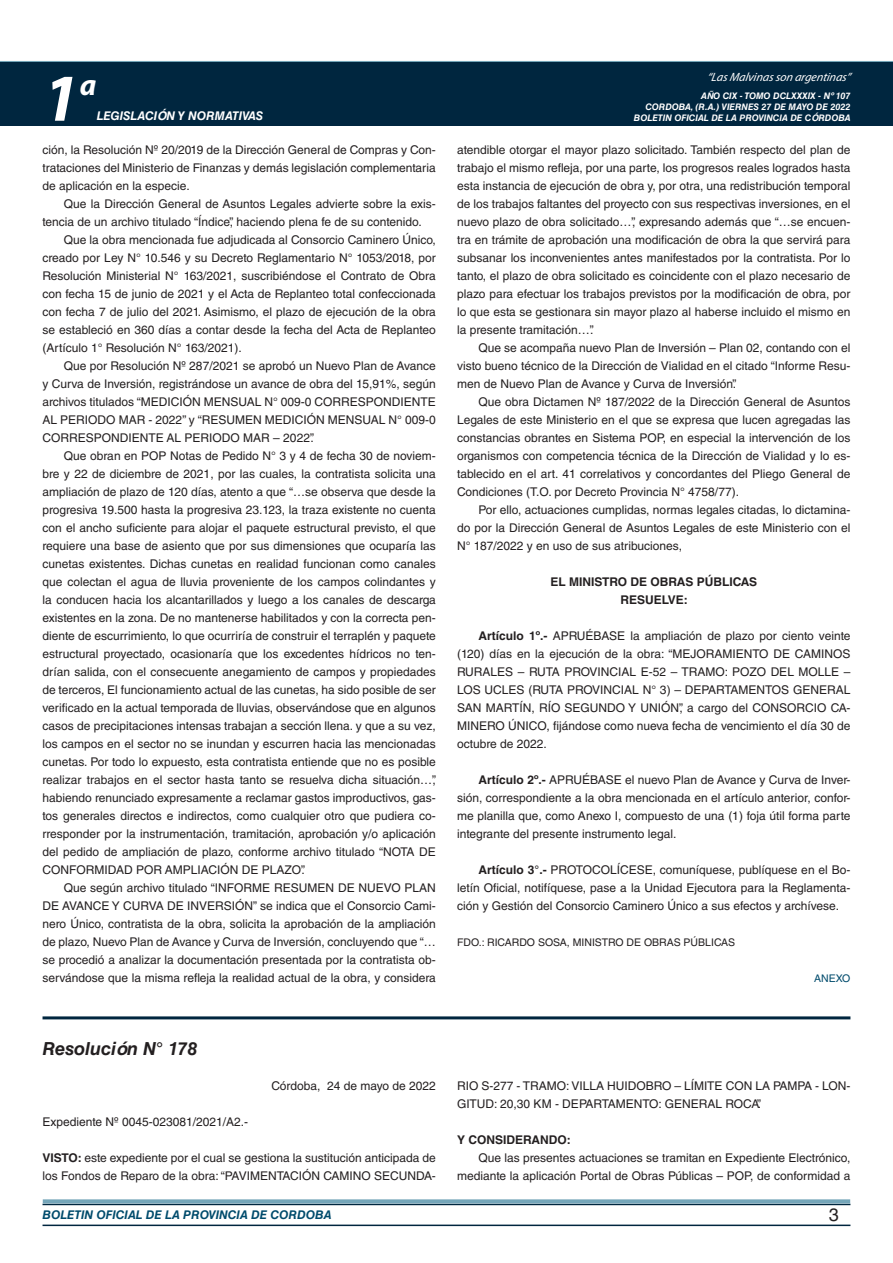
<style>
.page{position:relative;width:893px;height:1263px;background:#fff}
.page>*{position:absolute;margin:0;border:0;box-sizing:border-box;transform-origin:0 0}
.t1{font:italic 700 67.5px "Myriad Pro";color:#fff}
.t2{font:italic 700 30px "Myriad Pro";color:#fff}
.NOMBRE_DE_MINISTERIO{font:italic 700 18px "Helvetica LT Std";color:#231f20}
.t3{font:18px "Helvetica LT Std";color:#231f20}
.TEXTO_BASE{font:12px/18px "Helvetica LT Std";color:#231f20;text-align:justify}
.t4{font:italic 700 12px "Helvetica LT Std";color:#004b6c}
.RESUELVE{font:700 12px "Helvetica LT Std";color:#231f20}
.t5{font:italic 12px "Myriad Pro";color:#fff}
.t6{font:italic 700 12px "Helvetica LT Std";color:#fff}
.FECHA{font:12px "Helvetica LT Std";color:#231f20}
.TEXTO_BASE-2{font:700 12px "Helvetica LT Std";color:#231f20}
.FIRMA{font:10.5px "Helvetica LT Std";color:#231f20}
.ANEXO{font:10.5px "Helvetica LT Std";color:#004b6c}
.t7{font:italic 700 9px/10.8px "Helvetica LT Std";color:#fff;text-align:right}
.s1{font-weight:700}
</style>
<div class="page">
<div style="left:0;top:61px;width:893px;height:6px;background:#73a5b8"></div>
<div style="left:0;top:62px;width:893px;height:64px;background:#00263f"></div>
<hr style="left:43px;top:1224px;width:807px;height:2px;background:#00263f">
<div style="left:42px;top:1198px;width:809px;height:8px;background:#fff;opacity:.75"></div>
<hr style="left:43px;top:1016px;width:807px;height:3px;background:#00263f">
<h1 class="t1" style="left:43px;top:54px;width:38px">1</h1>
<h2 class="t2" style="left:80px;top:66px;width:18px">a</h2>
<p class="t6" style="left:97px;top:109px;width:168px">LEGISLACIÓN Y NORMATIVAS</p>
<p class="TEXTO_BASE" style="left:43px;top:141px;width:395px">ción, la Resolución Nº 20/2019 de la Dirección General de Compras y Con&shy;trataciones del Ministerio de Finanzas y demás legislación complementaria de aplicación en la especie.</p>
<p class="TEXTO_BASE" style="left:43px;top:195px;width:395px;text-indent:21px">Que la Dirección General de Asuntos Legales advierte sobre la exis&shy;tencia de un archivo titulado “Índice”, haciendo plena fe de su contenido.</p>
<p class="TEXTO_BASE" style="left:43px;top:231px;width:395px;text-indent:21px">Que la obra mencionada fue adjudicada al Consorcio Caminero Único, creado por Ley N° 10.546 y su Decreto Reglamentario N° 1053/2018, por Resolución Ministerial N° 163/2021, suscribiéndose el Contrato de Obra con fecha 15 de junio de 2021 y el Acta de Replanteo total confeccionada con fecha 7 de julio del 2021. Asimismo, el plazo de ejecución de la obra se estableció en 360 días a contar desde la fecha del Acta de Replanteo (Artículo 1° Resolución N° 163/2021).</p>
<p class="TEXTO_BASE" style="left:43px;top:357px;width:395px;text-indent:21px">Que por Resolución Nº 287/2021 se aprobó un Nuevo Plan de Avance y Curva de Inversión, registrándose un avance de obra del 15,91%, según archivos titulados “MEDICIÓN MENSUAL N° 009-0 CORRESPONDIENTE AL PERIODO MAR - 2022” y “RESUMEN MEDICIÓN MENSUAL N° 009-0<br>CORRESPONDIENTE AL PERIODO MAR – 2022”.</p>
<p class="TEXTO_BASE" style="left:43px;top:447px;width:395px;text-indent:21px">Que obran en POP Notas de Pedido N° 3 y 4 de fecha 30 de noviem&shy;bre y 22 de diciembre de 2021, por las cuales, la contratista solicita una ampliación de plazo de 120 días, atento a que “…se observa que desde la progresiva 19.500 hasta la progresiva 23.123, la traza existente no cuenta con el ancho suficiente para alojar el paquete estructural previsto, el que requiere una base de asiento que por sus dimensiones que ocuparía las cunetas existentes. Dichas cunetas en realidad funcionan como canales que colectan el agua de lluvia proveniente de los campos colindantes y la conducen hacia los alcantarillados y luego a los canales de descarga existentes en la zona. De no mantenerse habilitados y con la correcta pen&shy;diente de escurrimiento, lo que ocurriría de construir el terraplén y paquete estructural proyectado, ocasionaría que los excedentes hídricos no ten&shy;drían salida, con el consecuente anegamiento de campos y propiedades de terceros, El funcionamiento actual de las cunetas, ha sido posible de ser verificado en la actual temporada de lluvias, observándose que en algunos casos de precipitaciones intensas trabajan a sección llena. y que a su vez, los campos en el sector no se inundan y escurren hacia las mencionadas cunetas. Por todo lo expuesto, esta contratista entiende que no es posible realizar trabajos en el sector hasta tanto se resuelva dicha situación…”, habiendo renunciado expresamente a reclamar gastos improductivos, gas&shy;tos generales directos e indirectos, como cualquier otro que pudiera co&shy;rresponder por la instrumentación, tramitación, aprobación y/o aplicación del pedido de ampliación de plazo, conforme archivo titulado “NOTA DE CONFORMIDAD POR AMPLIACIÓN DE PLAZO”.</p>
<p class="TEXTO_BASE" style="left:43px;top:879px;width:395px;text-indent:21px">Que según archivo titulado “INFORME RESUMEN DE NUEVO PLAN DE AVANCE Y CURVA DE INVERSIÓN” se indica que el Consorcio Cami&shy;nero Único, contratista de la obra, solicita la aprobación de la ampliación de plazo, Nuevo Plan de Avance y Curva de Inversión, concluyendo que “… se procedió a analizar la documentación presentada por la contratista ob&shy;servándose que la misma refleja la realidad actual de la obra, y considera</p>
<p class="t5" style="left:707px;top:70px;width:145px">“LasMalvinasson argentinas”</p>
<p class="t7" style="left:634px;top:91px;width:218px">AÑO CIX - TOMO DCLXXXIX - Nº 107<br>CORDOBA, (R.A.) VIERNES 27 DE MAYO DE 2022<br>BOLETIN OFICIAL DE LA PROVINCIA DE CÓRDOBA</p>
<p class="TEXTO_BASE" style="left:457px;top:141px;width:395px">atendible otorgar el mayor plazo solicitado. También respecto del plan de trabajo el mismo refleja, por una parte, los progresos reales logrados hasta esta instancia de ejecución de obra y, por otra, una redistribución temporal de los trabajos faltantes del proyecto con sus respectivas inversiones, en el nuevo plazo de obra solicitado…”, expresando además que “…se encuen&shy;tra en trámite de aprobación una modificación de obra la que servirá para subsanar los inconvenientes antes manifestados por la contratista. Por lo tanto, el plazo de obra solicitado es coincidente con el plazo necesario de plazo para efectuar los trabajos previstos por la modificación de obra, por lo que esta se gestionara sin mayor plazo al haberse incluido el mismo en la presente tramitación…”.</p>
<p class="TEXTO_BASE" style="left:457px;top:339px;width:395px;text-indent:21px">Que se acompaña nuevo Plan de Inversión – Plan 02, contando con el visto bueno técnico de la Dirección de Vialidad en el citado “Informe Resu&shy;men de Nuevo Plan de Avance y Curva de Inversión”.</p>
<p class="TEXTO_BASE" style="left:457px;top:393px;width:395px;text-indent:21px">Que obra Dictamen Nº 187/2022 de la Dirección General de Asuntos Legales de este Ministerio en el que se expresa que lucen agregadas las constancias obrantes en Sistema POP, en especial la intervención de los organismos con competencia técnica de la Dirección de Vialidad y lo es&shy;tablecido en el art. 41 correlativos y concordantes del Pliego General de Condiciones (T.O. por Decreto Provincia N° 4758/77).</p>
<p class="TEXTO_BASE" style="left:457px;top:501px;width:395px;text-indent:21px">Por ello, actuaciones cumplidas, normas legales citadas, lo dictamina&shy;do por la Dirección General de Asuntos Legales de este Ministerio con el N° 187/2022 y en uso de sus atribuciones,</p>
<p class="RESUELVE" style="left:550px;top:574px;width:208px">EL MINISTRO DE OBRAS PÚBLICAS</p>
<p class="RESUELVE" style="left:620px;top:592px;width:69px">RESUELVE:</p>
<p class="TEXTO_BASE" style="left:457px;top:627px;width:395px;text-indent:21px"><span class="s1">Artículo 1º.-</span> APRUÉBASE la ampliación de plazo por ciento veinte (120) días en la ejecución de la obra: “MEJORAMIENTO DE CAMINOS RURALES – RUTA PROVINCIAL E-52 – TRAMO: POZO DEL MOLLE – LOS UCLES (RUTA PROVINCIAL N° 3) – DEPARTAMENTOS GENERAL SAN MARTÍN, RÍO SEGUNDO Y UNIÓN”, a cargo del CONSORCIO CA-MINERO ÚNICO, fijándose como nueva fecha de vencimiento el día 30 de octubre de 2022.</p>
<p class="TEXTO_BASE" style="left:457px;top:771px;width:395px;text-indent:21px"><span class="s1">Artículo 2º.-</span> APRUÉBASE el nuevo Plan de Avance y Curva de Inver&shy;sión, correspondiente a la obra mencionada en el artículo anterior, confor&shy;me planilla que, como Anexo I, compuesto de una (1) foja útil forma parte integrante del presente instrumento legal.</p>
<p class="TEXTO_BASE" style="left:457px;top:861px;width:395px;text-indent:21px"><span class="s1">Artículo 3°.-</span> PROTOCOLÍCESE, comuníquese, publíquese en el Bo&shy;letín Oficial, notifíquese, pase a la Unidad Ejecutora para la Reglamenta&shy;ción y Gestión del Consorcio Caminero Único a sus efectos y archívese.</p>
<p class="FIRMA" style="left:457px;top:936px;width:279px">FDO.: RICARDO SOSA, MINISTRO DE OBRAS PÚBLICAS</p>
<p class="ANEXO" style="left:814px;top:972px;width:38px">ANEXO</p>
<p class="NOMBRE_DE_MINISTERIO" style="left:43px;top:1038px;width:156px">Resolución N° 178</p>
<p class="FECHA" style="left:271px;top:1079px;width:166px">Córdoba, 24 de mayo de 2022</p>
<p class="TEXTO_BASE" style="left:43px;top:1113px;width:207px">Expediente Nº 0045-023081/2021/A2.-</p>
<p class="TEXTO_BASE" style="left:43px;top:1149px;width:395px"><span class="s1">VISTO:</span> este expediente por el cual se gestiona la sustitución anticipada de los Fondos de Reparo de la obra: “PAVIMENTACIÓN CAMINO SECUNDA-</p>
<p class="TEXTO_BASE" style="left:457px;top:1077px;width:395px">RIO S-277 - TRAMO: VILLA HUIDOBRO – LÍMITE CON LA PAMPA - LON-<br>GITUD: 20,30 KM - DEPARTAMENTO: GENERAL ROCA”.</p>
<p class="TEXTO_BASE-2" style="left:457px;top:1132px;width:115px">Y CONSIDERANDO:</p>
<p class="TEXTO_BASE" style="left:457px;top:1149px;width:395px;text-align:right">Que las presentes actuaciones se tramitan en Expediente Electrónico, mediante la aplicación Portal de Obras Públicas – POP, de conformidad a</p>
<p class="t4" style="left:43px;top:1208px;width:290px">BOLETIN OFICIAL DE LA PROVINCIA DE CORDOBA</p>
<h3 class="t3" style="left:829px;top:1204px;width:12px">3</h3>
</div>
